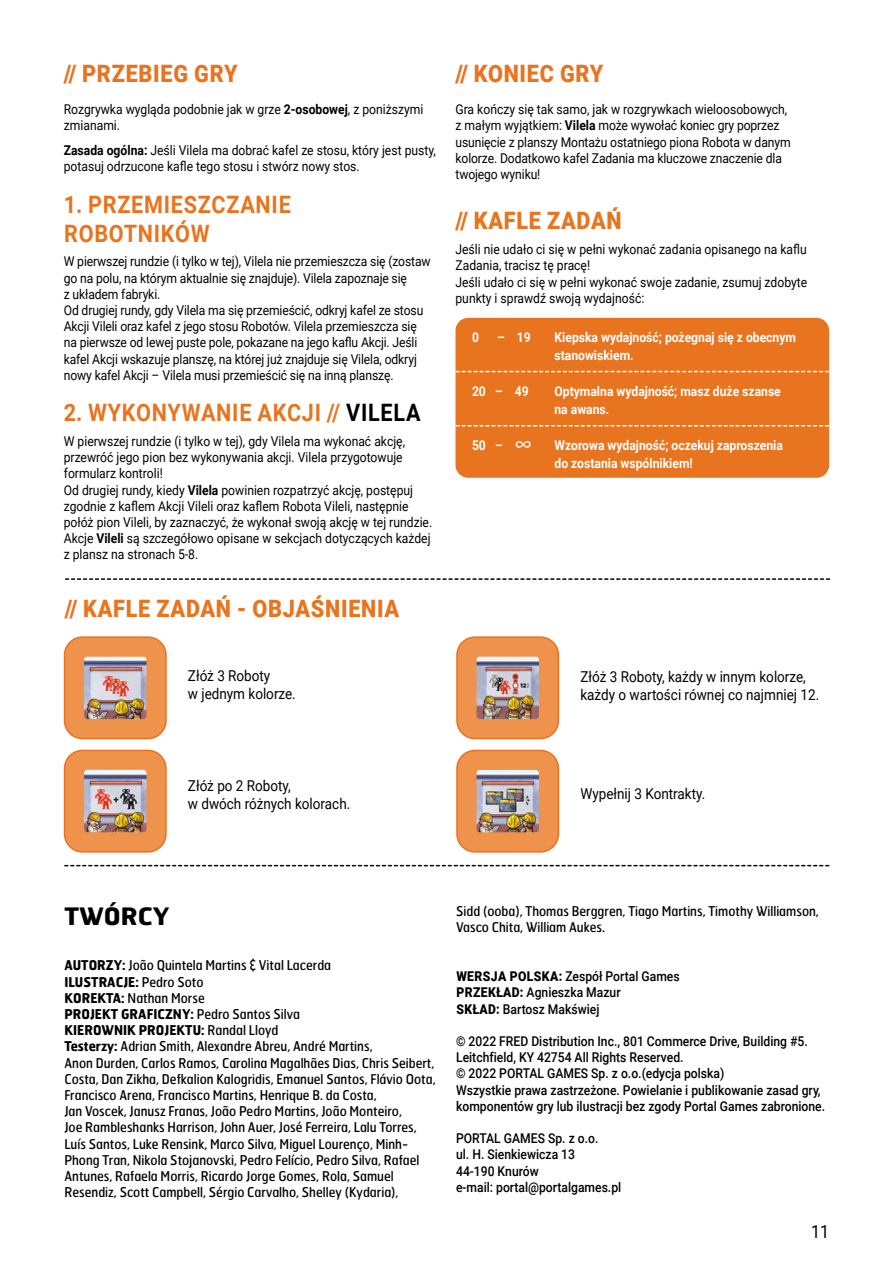
<style>
.page{position:relative;width:893px;height:1263px;background:#fff}
.page>*{position:absolute;margin:0;border:0;box-sizing:border-box;transform-origin:0 0}
.t1{font:900 24px "Roboto";letter-spacing:.035em;color:#e8741f;scale:.9 1}
.t2{font:700 24px/28.8px "Roboto";letter-spacing:.035em;color:#e8741f;scale:.9 1}
.t3{font:700 24px "Hermes";color:#000}
.t4{font:18px "Roboto";color:#000;scale:.9 1}
.t5{font:15px/18px "Roboto";color:#000;scale:.9 1}
.t6{font:13.5px/16.2px "Roboto";color:#000;scale:.9 1}
.t7{font:13.5px/16.2px "Hermes";color:#000;scale:.9 1}
.t8{font:500 13.5px/16.2px "Roboto";color:#000;scale:.9 1}
.t9{font:700 13.5px/18px "Roboto";color:#fff;scale:.9 1}
.t10{font:700 13.5px "Hermes";color:#000;scale:.9 1}
.s1{font-weight:700}
.s2{color:#000}
.s3{font-family:"Minion Pro";font-size:22.5px}
.s4{font-weight:400}
.s5{font-weight:900}
</style>
<div class="page">
<svg style="left:66px;top:578px;width:763px;height:2px"></svg>
<div style="left:455px;top:318px;width:374px;height:160px;background:#e8741f;border-radius:13px"></div>
<svg style="left:456px;top:371px;width:372px;height:1px"></svg>
<svg style="left:456px;top:425px;width:372px;height:1px"></svg>
<svg style="left:65px;top:865px;width:764px;height:1px"></svg>
<div style="left:65px;top:637px;width:101px;height:101px;background:#ee924c;border-radius:18px"></div>
<div style="left:64px;top:636px;width:103px;height:103px;border:2px solid #e8741f;border-radius:18px"></div>
<img style="left:84px;top:657px;width:62px;height:62px">
<div style="left:65px;top:750px;width:101px;height:102px;background:#ee924c;border-radius:18px"></div>
<div style="left:64px;top:750px;width:103px;height:103px;border:2px solid #e8741f;border-radius:18px"></div>
<img style="left:84px;top:770px;width:62px;height:62px">
<div style="left:457px;top:637px;width:101px;height:101px;background:#ee924c;border-radius:18px"></div>
<div style="left:456px;top:636px;width:103px;height:103px;border:2px solid #e8741f;border-radius:18px"></div>
<div style="left:457px;top:750px;width:101px;height:102px;background:#ee924c;border-radius:18px"></div>
<div style="left:456px;top:750px;width:103px;height:103px;border:2px solid #e8741f;border-radius:18px"></div>
<img style="left:477px;top:770px;width:62px;height:62px">
<img style="left:476px;top:657px;width:63px;height:62px">
<p class="t1" style="left:64px;top:56px;width:195px">// PRZEBIEG GRY</p>
<p class="t6" style="left:64px;top:101px;width:401px">Rozgrywka wygląda podobnie jak w grze <span class="s1">2-osobowej</span>, z poniższymi zmianami.</p>
<p class="t6" style="left:64px;top:142px;width:415px"><span class="s1">Zasada ogólna:</span> Jeśli Vilela ma dobrać kafel ze stosu, który jest pusty, potasuj odrzucone kafle tego stosu i stwórz nowy stos.</p>
<p class="t2" style="left:64px;top:189px;width:254px">1. PRZEMIESZCZANIE<br>ROBOTNIKÓW</p>
<p class="t6" style="left:64px;top:253px;width:409px">W pierwszej rundzie (i tylko w tej), Vilela nie przemieszcza się (zostaw go na polu, na którym aktualnie się znajduje). Vilela zapoznaje się<br>z układem fabryki.</p>
<p class="t6" style="left:64px;top:302px;width:401px">Od drugiej rundy, gdy Vilela ma się przemieścić, odkryj kafel ze stosu Akcji Vileli oraz kafel z jego stosu Robotów. Vilela przemieszcza się na pierwsze od lewej puste pole, pokazane na jego kaflu Akcji. Jeśli kafel Akcji wskazuje planszę, na której już znajduje się Vilela, odkryj nowy kafel Akcji – Vilela musi przemieścić się na inną planszę.</p>
<p class="t2" style="left:64px;top:397px;width:398px">2. WYKONYWANIE AKCJI // <span class="s2">VILELA</span></p>
<p class="t6" style="left:64px;top:433px;width:381px">W pierwszej rundzie (i tylko w tej), gdy Vilela ma wykonać akcję, przewróć jego pion bez wykonywania akcji. Vilela przygotowuje formularz kontroli!</p>
<p class="t6" style="left:64px;top:481px;width:411px">Od drugiej rundy, kiedy <span class="s1">Vilela</span> powinien rozpatrzyć akcję, postępuj zgodnie z kaflem Akcji Vileli oraz kaflem Robota Vileli, następnie połóż pion Vileli, by zaznaczyć, że wykonał swoją akcję w tej rundzie.<br>Akcje <span class="s1">Vileli</span> są szczegółowo opisane w sekcjach dotyczących każdej z plansz na stronach 5-8.</p>
<p class="t1" style="left:65px;top:591px;width:373px">// KAFLE ZADAŃ - OBJAŚNIENIA</p>
<p class="t1" style="left:455px;top:56px;width:166px">// KONIEC GRY</p>
<p class="t6" style="left:455px;top:101px;width:374px">Gra kończy się tak samo, jak w rozgrywkach wieloosobowych, z małym wyjątkiem: <span class="s1">Vilela</span> może wywołać koniec gry poprzez usunięcie z planszy Montażu ostatniego piona Robota w danym kolorze. Dodatkowo kafel Zadania ma kluczowe znaczenie dla twojego wyniku!</p>
<p class="t1" style="left:455px;top:204px;width:186px">// KAFLE ZADAŃ</p>
<p class="t6" style="left:455px;top:241px;width:392px">Jeśli nie udało ci się w pełni wykonać zadania opisanego na kaflu<br>Zadania, tracisz tę pracę!</p>
<p class="t6" style="left:455px;top:273px;width:392px">Jeśli udało ci się w pełni wykonać swoje zadanie, zsumuj zdobyte punkty i sprawdź swoją wydajność:</p>
<p class="t9" style="left:472px;top:328px;width:9px">0</p>
<p class="t9" style="left:497px;top:328px;width:39px">– 19</p>
<p class="t9" style="left:554px;top:328px;width:270px">Kiepska wydajność; pożegnaj się z obecnym stanowiskiem.</p>
<p class="t9" style="left:472px;top:381px;width:65px">20 – 49</p>
<p class="t9" style="left:554px;top:381px;width:253px">Optymalna wydajność; masz duże szanse na awans.</p>
<p class="t9" style="left:472px;top:435px;width:347px;text-align:center">50 – <span class="s3">∞</span> Wzorowa wydajność; oczekuj zaproszenia do zostania wspólnikiem!</p>
<p class="t5" style="left:188px;top:666px;width:121px">Złóż 3 Roboty<br>w jednym kolorze.</p>
<p class="t5" style="left:580px;top:667px;width:267px">Złóż 3 Roboty, każdy w innym kolorze, każdy o wartości równej co najmniej 12.</p>
<p class="t5" style="left:188px;top:776px;width:182px">Złóż po 2 Roboty,<br>w dwóch różnych kolorach.</p>
<p class="t5" style="left:580px;top:784px;width:140px">Wypełnij 3 Kontrakty.</p>
<p class="t3" style="left:64px;top:901px;width:107px">TWÓRCY</p>
<p class="t7" style="left:64px;top:957px;width:298px"><span class="s1">AUTORZY:</span> João Quintela Martins &amp; Vital Lacerda</p>
<p class="t10" style="left:64px;top:973px;width:156px">ILUSTRACJE: <span class="s4">Pedro Soto</span></p>
<p class="t7" style="left:64px;top:989px;width:157px"><span class="s1">KOREKTA:</span> Nathan Morse</p>
<p class="t10" style="left:64px;top:1005px;width:263px">PROJEKT GRAFICZNY: <span class="s4">Pedro Santos Silva</span></p>
<p class="t10" style="left:64px;top:1021px;width:239px">KIEROWNIK PROJEKTU: <span class="s4">Randal Lloyd</span></p>
<p class="t7" style="left:64px;top:1038px;width:414px"><span class="s1">Testerzy:</span> Adrian Smith, Alexandre Abreu, André Martins,<br>Anon Durden, Carlos Ramos, Carolina Magalhães Dias, Chris Seibert, Costa, Dan Zikha, Defkalion Kalogridis, Emanuel Santos, Flávio Oota, Francisco Arena, Francisco Martins, Henrique B. da Costa,<br>Jan Voscek, Janusz Franas, João Pedro Martins, João Monteiro,<br>Joe Rambleshanks Harrison, John Auer, José Ferreira, Lalu Torres, Luís Santos, Luke Rensink, Marco Silva, Miguel Lourenço, Minh-Phong Tran, Nikola Stojanovski, Pedro Felício, Pedro Silva, Rafael Antunes, Rafaela Morris, Ricardo Jorge Gomes, Rola, Samuel Resendiz, Scott Campbell, Sérgio Carvalho, Shelley (Kydaria),</p>
<p class="t7" style="left:456px;top:903px;width:405px">Sidd (ooba), Thomas Berggren, Tiago Martins, Timothy Williamson,<br>Vasco Chita, William Aukes.</p>
<p class="t8" style="left:456px;top:968px;width:250px"><span class="s5">WERSJA POLSKA:</span> Zespół Portal Games</p>
<p class="t8" style="left:456px;top:984px;width:184px"><span class="s5">PRZEKŁAD:</span> Agnieszka Mazur</p>
<p class="t8" style="left:456px;top:1000px;width:160px"><span class="s5">SKŁAD:</span> Bartosz Makświej</p>
<p class="t8" style="left:456px;top:1032px;width:392px">© 2022 FRED Distribution Inc., 801 Commerce Drive, Building #5.<br>Leitchfield, KY 42754 All Rights Reserved.</p>
<p class="t8" style="left:456px;top:1065px;width:300px">© 2022 PORTAL GAMES Sp. z o.o.(edycja polska)</p>
<p class="t8" style="left:456px;top:1081px;width:412px">Wszystkie prawa zastrzeżone. Powielanie i publikowanie zasad gry, komponentów gry lub ilustracji bez zgody Portal Games zabronione.</p>
<p class="t8" style="left:456px;top:1130px;width:160px">PORTAL GAMES Sp. z o.o. ul. H. Sienkiewicza 13</p>
<p class="t8" style="left:456px;top:1162px;width:185px">44-190 Knurów<br>e-mail: portal@portalgames.pl</p>
<p class="t4" style="left:811px;top:1219px;width:22px">11</p>
</div>
